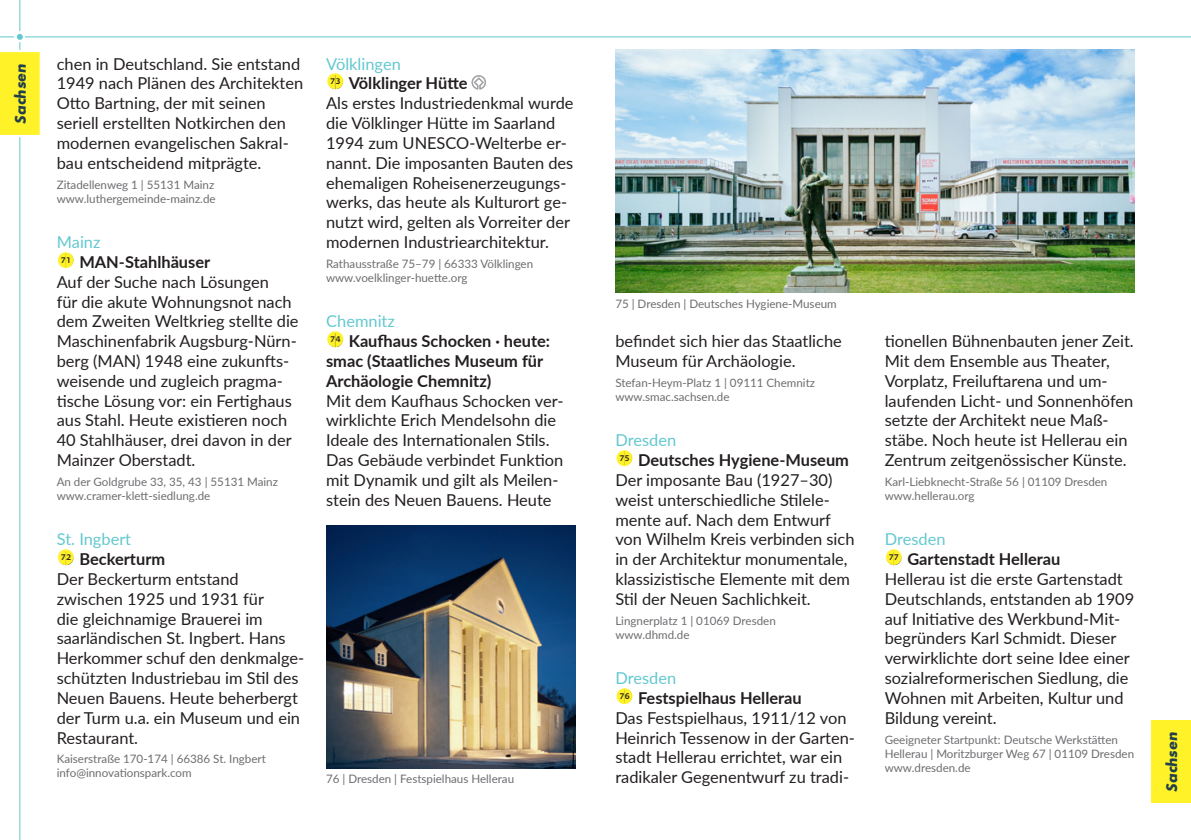
<style>
.page{position:relative;width:1191px;height:840px;background:#fff}
.page>*{position:absolute;margin:0;border:0;box-sizing:border-box;transform-origin:0 0}
.Stadt{font:25px "Fedra Sans Std";color:#231f20}
.Fließtext{font:16.4px/19.8px "Lato";color:#231f20}
.t1{font:700 16.4px/19.8px "Lato";color:#231f20}
.Stadt-2{font:16.4px "Lato";color:#63c8cf}
.Bundesland{font:italic 700 16px "Futura PT";color:#22404a}
.Anschirft___Bildunte{font:11.6px/14px "Lato";color:#6c6d70}
.s1{font-family:"Fedra Sans Std";font-weight:400;font-size:22px;color:#fff229}
</style>
<div class="page">
<hr style="left:19px;top:0;width:1px;height:839px;background:#63c8cf">
<hr style="left:0;top:36px;width:1191px;height:1px;background:#63c8cf">
<div style="left:14px;top:31px;width:11px;height:11px;background:#fff"></div>
<svg style="left:17px;top:34px;width:6px;height:6px"></svg>
<svg style="left:471px;top:75px;width:15px;height:14px"></svg>
<svg style="left:0;top:49px;width:40px;height:89px;background:#fef239"></svg>
<div style="left:1151px;top:719px;width:40px;height:83px;background:#fff229"></div>
<img style="left:326px;top:525px;width:249px;height:242px">
<img style="left:615px;top:50px;width:519px;height:242px">
<p class="Bundesland" style="left:11px;top:123px;width:62px;rotate:-90deg">Sachsen</p>
<p class="Fließtext" style="left:57px;top:53px;width:248px">chen in Deutschland. Sie entstand<br>1949 nach Plänen des Architekten<br>Otto Bartning, der mit seinen seriell erstellten Notkirchen den modernen evangelischen Sakral&shy;bau entscheidend mitprägte.</p>
<p class="Anschirft___Bildunte" style="left:57px;top:177px;width:160px">Zitadellenweg 1 | 55131 Mainz www.luthergemeinde-mainz.de</p>
<p class="Stadt-2" style="left:57px;top:230px;width:45px">Mainz</p>
<p class="t1" style="left:57px;top:251px;width:155px"><span class="s1">(71)</span> MAN-Stahlhäuser</p>
<p class="Fließtext" style="left:57px;top:271px;width:243px">Auf der Suche nach Lösungen<br>für die akute Wohnungsnot nach dem Zweiten Weltkrieg stellte die<br>Maschinenfabrik Augsburg-Nürn&shy;berg (MAN) 1948 eine zukunfts&shy;weisende und zugleich pragma&shy;tische Lösung vor: ein Fertighaus aus Stahl. Heute existieren noch<br>40 Stahlhäuser, drei davon in der<br>Mainzer Oberstadt.</p>
<p class="Anschirft___Bildunte" style="left:57px;top:474px;width:223px">An der Goldgrube 33, 35, 43 | 55131 Mainz www.cramer-klett-siedlung.de</p>
<p class="Stadt" style="left:57px;top:243px;width:21px">●</p>
<p class="Stadt-2" style="left:57px;top:527px;width:76px">St. Ingbert</p>
<p class="t1" style="left:57px;top:548px;width:110px"><span class="s1">(72)</span> Beckerturm</p>
<p class="Fließtext" style="left:57px;top:568px;width:249px">Der Beckerturm entstand zwischen 1925 und 1931 für<br>die gleichnamige Brauerei im saarländischen St. Ingbert. Hans<br>Herkommer schuf den denkmalge&shy;schützten Industriebau im Stil des<br>Neuen Bauens. Heute beherbergt der Turm u.a. ein Museum und ein<br>Restaurant.</p>
<p class="Anschirft___Bildunte" style="left:57px;top:751px;width:211px">Kaiserstraße 170-174 | 66386 St. Ingbert info@innovationspark.com</p>
<p class="Stadt" style="left:57px;top:540px;width:21px">●</p>
<p class="Stadt-2" style="left:326px;top:52px;width:76px">Völklingen</p>
<p class="t1" style="left:326px;top:73px;width:143px"><span class="s1">(73)</span> Völklinger Hütte</p>
<p class="Fließtext" style="left:326px;top:93px;width:249px">Als erstes Industriedenkmal wurde die Völklinger Hütte im Saarland 1994 zum UNESCO-Welterbe er&shy;nannt. Die imposanten Bauten des ehemaligen Roheisenerzeugungs&shy;werks, das heute als Kulturort ge&shy;nutzt wird, gelten als Vorreiter der modernen Industriearchitektur.</p>
<p class="Anschirft___Bildunte" style="left:326px;top:256px;width:209px">Rathausstraße 75–79 | 66333 Völklingen www.voelklinger-huette.org</p>
<p class="Stadt" style="left:326px;top:65px;width:21px">●</p>
<p class="Stadt-2" style="left:326px;top:309px;width:70px">Chemnitz</p>
<p class="t1" style="left:326px;top:330px;width:225px"><span class="s1">(74)</span> Kaufhaus Schocken · heute: smac (Staatliches Museum für<br>Archäologie Chemnitz)</p>
<p class="Fließtext" style="left:326px;top:390px;width:239px">Mit dem Kaufhaus Schocken ver&shy;wirklichte Erich Mendelsohn die<br>Ideale des Internationalen Stils.<br>Das Gebäude verbindet Funktion mit Dynamik und gilt als Meilen&shy;stein des Neuen Bauens. Heute</p>
<p class="Stadt" style="left:326px;top:322px;width:21px">●</p>
<p class="Anschirft___Bildunte" style="left:326px;top:771px;width:190px">76 | Dresden | Festspielhaus Hellerau</p>
<p class="Anschirft___Bildunte" style="left:615px;top:295px;width:223px">75 | Dresden | Deutsches Hygiene-Museum</p>
<p class="Fließtext" style="left:615px;top:330px;width:228px">befindet sich hier das Staatliche<br>Museum für Archäologie.</p>
<p class="Anschirft___Bildunte" style="left:615px;top:375px;width:201px">Stefan-Heym-Platz 1 | 09111 Chemnitz www.smac.sachsen.de</p>
<p class="Stadt-2" style="left:615px;top:428px;width:62px">Dresden</p>
<p class="t1" style="left:615px;top:449px;width:235px"><span class="s1">(75)</span> Deutsches Hygiene-Museum</p>
<p class="Fließtext" style="left:615px;top:469px;width:241px">Der imposante Bau (1927–30) weist unterschiedliche Stilele&shy;mente auf. Nach dem Entwurf von Wilhelm Kreis verbinden sich in der Architektur monumentale, klassizistische Elemente mit dem<br>Stil der Neuen Sachlichkeit.</p>
<p class="Anschirft___Bildunte" style="left:615px;top:612px;width:162px">Lingnerplatz 1 | 01069 Dresden www.dhmd.de</p>
<p class="Stadt" style="left:615px;top:441px;width:21px">●</p>
<p class="Stadt-2" style="left:615px;top:666px;width:62px">Dresden</p>
<p class="t1" style="left:615px;top:687px;width:188px"><span class="s1">(76)</span> Festspielhaus Hellerau</p>
<p class="Fließtext" style="left:615px;top:706px;width:241px">Das Festspielhaus, 1911/12 von Heinrich Tessenow in der Garten&shy;stadt Hellerau errichtet, war ein radikaler Gegenentwurf zu tradi-</p>
<p class="Stadt" style="left:615px;top:679px;width:21px">●</p>
<p class="Fließtext" style="left:884px;top:330px;width:251px">tionellen Bühnenbauten jener Zeit.<br>Mit dem Ensemble aus Theater, Vorplatz, Freiluftarena und um&shy;laufenden Licht- und Sonnenhöfen setzte der Architekt neue Maß&shy;stäbe. Noch heute ist Hellerau ein Zentrum zeitgenössischer Künste.</p>
<p class="Anschirft___Bildunte" style="left:884px;top:474px;width:224px">Karl-Liebknecht-Straße 56 | 01109 Dresden www.hellerau.org</p>
<p class="Stadt-2" style="left:885px;top:527px;width:62px">Dresden</p>
<p class="t1" style="left:884px;top:548px;width:177px"><span class="s1">(77)</span> Gartenstadt Hellerau</p>
<p class="Fließtext" style="left:884px;top:568px;width:251px">Hellerau ist die erste Gartenstadt<br>Deutschlands, entstanden ab 1909 auf Initiative des Werkbund-Mit&shy;begründers Karl Schmidt. Dieser verwirklichte dort seine Idee einer sozialreformerischen Siedlung, die<br>Wohnen mit Arbeiten, Kultur und<br>Bildung vereint.</p>
<p class="Anschirft___Bildunte" style="left:884px;top:731px;width:251px">Geeigneter Startpunkt: Deutsche Werkstätten<br>Hellerau | Moritzburger Weg 67 | 01109 Dresden www.dresden.de</p>
<p class="Bundesland" style="left:1162px;top:791px;width:62px;rotate:-90deg">Sachsen</p>
<p class="Stadt" style="left:884px;top:540px;width:21px">●</p>
</div>
